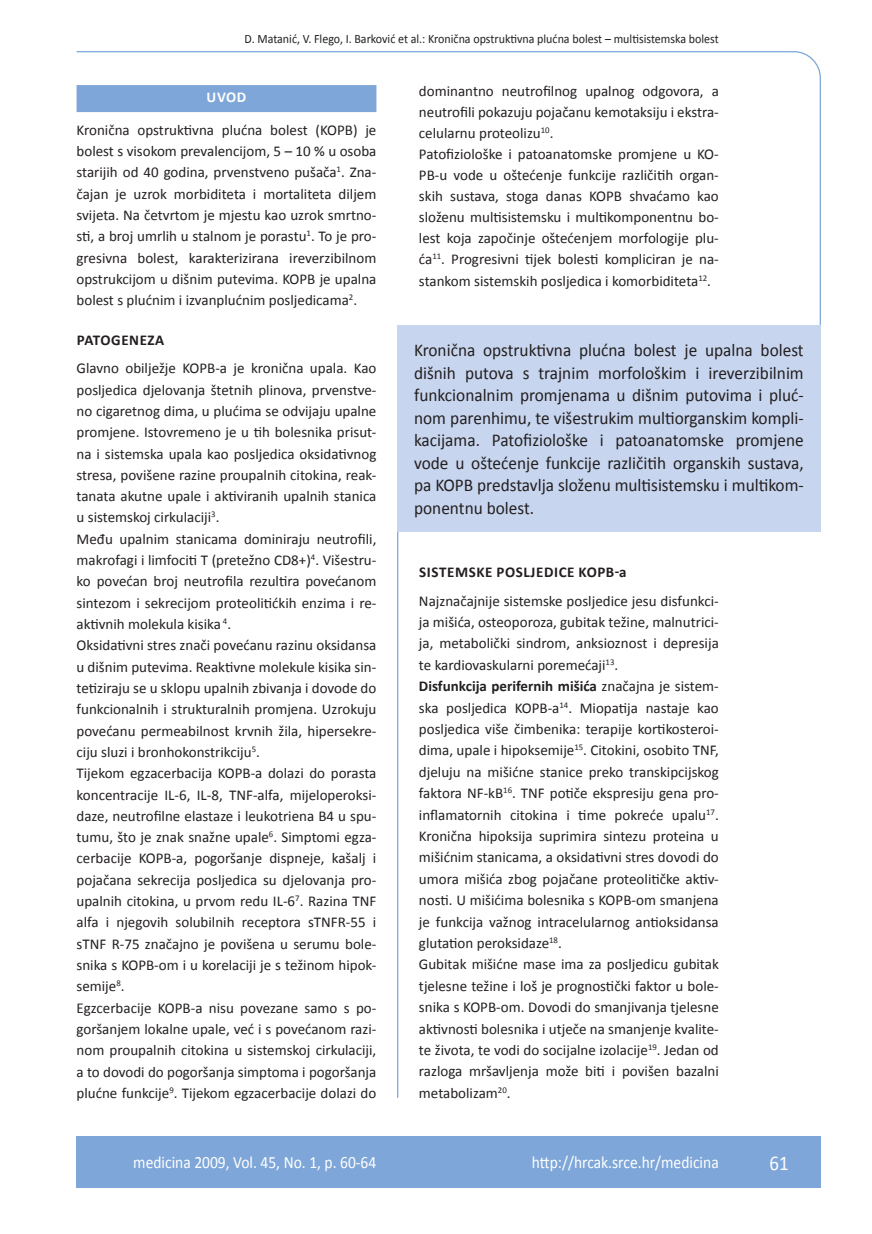
<style>
.page{position:relative;width:872px;height:1234px;background:#fff}
.page>*{position:absolute;margin:0;border:0;box-sizing:border-box;transform-origin:0 0}
.t1{font:21px "Calibri";color:#fff;scale:.9 1}
.anterfile{font:18px/22.5px "Calibri";color:#231f20;text-align:justify;scale:.96 1}
.t2{font:17.25px "Calibri";color:#fff;scale:.9 1}
.osnovni_tekst{font:15px/21.3px "Calibri";color:#231f20;text-align:justify}
.podnaslov{font:700 15px "Calibri";letter-spacing:.04em;color:#231f20}
.naslov_ruler{font:700 15px "Calibri";color:#fff}
.glava{font:12.75px "Calibri";color:#231f20;scale:.94 1}
.s1{font-weight:700}
</style>
<div class="page">
<svg style="left:76px;top:51px;width:745px;height:274px"></svg>
<div style="left:77px;top:1135px;width:744px;height:51px;background:#7ea6d8"></div>
<div style="left:397px;top:325px;width:424px;height:206px;background:#c7d5ee"></div>
<hr style="left:397px;top:531px;width:1px;height:566px;background:#7ea6d8">
<div style="left:77px;top:85px;width:299px;height:27px;background:#7ea6d8"></div>
<p class="glava" style="left:245px;top:30px;width:506px">D. Matanić, V. Flego, I. Barković et al.: Kronična opstruktivna plućna bolest – multisistemska bolest</p>
<p class="naslov_ruler" style="left:207px;top:88px;width:41px">UVOD</p>
<p class="osnovni_tekst" style="left:77px;top:118px;width:301px">Kronična opstruktivna plućna bolest (KOPB) je bolest s visokom prevalencijom, 5 – 10 % u osoba starijih od 40 godina, prvenstveno pušača<sup>1</sup>. Zna&shy;čajan je uzrok morbiditeta i mortaliteta diljem svijeta. Na četvrtom je mjestu kao uzrok smrtno&shy;sti, a broj umrlih u stalnom je porastu<sup>1</sup>. To je pro&shy;gresivna bolest, karakterizirana ireverzibilnom opstrukcijom u dišnim putevima. KOPB je upalna bolest s plućnim i izvanplućnim posljedicama<sup>2</sup>.</p>
<p class="podnaslov" style="left:77px;top:330px;width:87px">PATOGENEZA</p>
<p class="osnovni_tekst" style="left:77px;top:357px;width:301px">Glavno obilježje KOPB-a je kronična upala. Kao posljedica djelovanja štetnih plinova, prvenstve&shy;no cigaretnog dima, u plućima se odvijaju upalne promjene. Istovremeno je u tih bolesnika prisut&shy;na i sistemska upala kao posljedica oksidativnog stresa, povišene razine proupalnih citokina, reak&shy;tanata akutne upale i aktiviranih upalnih stanica u sistemskoj cirkulaciji<sup>3</sup>.</p>
<p class="osnovni_tekst" style="left:77px;top:527px;width:301px">Među upalnim stanicama dominiraju neutrofili, makrofagi i limfociti T (pretežno CD8+)<sup>4</sup>. Višestru&shy;ko povećan broj neutrofila rezultira povećanom sintezom i sekrecijom proteolitićkih enzima i re&shy;aktivnih molekula kisika <sup>4</sup>.</p>
<p class="osnovni_tekst" style="left:77px;top:634px;width:301px">Oksidativni stres znači povećanu razinu oksidansa u dišnim putevima. Reaktivne molekule kisika sin&shy;tetiziraju se u sklopu upalnih zbivanja i dovode do funkcionalnih i strukturalnih promjena. Uzrokuju povećanu permeabilnost krvnih žila, hipersekre&shy;ciju sluzi i bronhokonstrikciju<sup>5</sup>.</p>
<p class="osnovni_tekst" style="left:77px;top:761px;width:301px">Tijekom egzacerbacija KOPB-a dolazi do porasta koncentracije IL-6, IL-8, TNF-alfa, mijeloperoksi&shy;daze, neutrofilne elastaze i leukotriena B4 u spu&shy;tumu, što je znak snažne upale<sup>6</sup>. Simptomi egza&shy;cerbacije KOPB-a, pogoršanje dispneje, kašalj i pojačana sekrecija posljedica su djelovanja pro&shy;upalnih citokina, u prvom redu IL-6<sup>7</sup>. Razina TNF alfa i njegovih solubilnih receptora sTNFR-55 i sTNF R-75 značajno je povišena u serumu bole&shy;snika s KOPB-om i u korelaciji je s težinom hipok&shy;semije<sup>8</sup>.</p>
<p class="osnovni_tekst" style="left:77px;top:995px;width:301px">Egzcerbacije KOPB-a nisu povezane samo s po&shy;goršanjem lokalne upale, već i s povećanom razi&shy;nom proupalnih citokina u sistemskoj cirkulaciji, a to dovodi do pogoršanja simptoma i pogoršanja plućne funkcije<sup>9</sup>. Tijekom egzacerbacije dolazi do</p>
<p class="osnovni_tekst" style="left:419px;top:80px;width:301px">dominantno neutrofilnog upalnog odgovora, a neutrofili pokazuju pojačanu kemotaksiju i ekstra&shy;celularnu proteolizu<sup>10</sup>.</p>
<p class="osnovni_tekst" style="left:419px;top:143px;width:301px">Patofiziološke i patoanatomske promjene u KO-PB-u vode u oštećenje funkcije različitih organ&shy;skih sustava, stoga danas KOPB shvaćamo kao složenu multisistemsku i multikomponentnu bo&shy;lest koja započinje oštećenjem morfologije plu&shy;ća<sup>11</sup>. Progresivni tijek bolesti kompliciran je na&shy;stankom sistemskih posljedica i komorbiditeta<sup>12</sup>.</p>
<p class="anterfile" style="left:414px;top:338px;width:407px">Kronična opstruktivna plućna bolest je upalna bolest dišnih putova s trajnim morfološkim i ireverzibilnim funkcionalnim promjenama u dišnim putovima i pluć&shy;nom parenhimu, te višestrukim multiorganskim kompli&shy;kacijama. Patofiziološke i patoanatomske promjene vode u oštećenje funkcije različitih organskih sustava, pa KOPB predstavlja složenu multisistemsku i multikom&shy;ponentnu bolest.</p>
<p class="podnaslov" style="left:419px;top:563px;width:22px">SISTEMSKE</p>
<p class="podnaslov" style="left:496px;top:563px;width:132px">POSLJEDICE KOPB-A</p>
<p class="osnovni_tekst" style="left:419px;top:589px;width:301px">Najznačajnije sistemske posljedice jesu disfunkci&shy;ja mišića, osteoporoza, gubitak težine, malnutrici&shy;ja, metabolički sindrom, anksioznost i depresija te kardiovaskularni poremećaji<sup>13</sup>.</p>
<p class="osnovni_tekst" style="left:419px;top:674px;width:301px"><span class="s1">DISFUNKCIJA PERIFERNIH MIŠIĆA</span> značajna je sistem&shy;ska posljedica KOPB-a<sup>14</sup>. Miopatija nastaje kao posljedica više čimbenika: terapije kortikosteroi&shy;dima, upale i hipoksemije<sup>15</sup>. Citokini, osobito TNF, djeluju na mišićne stanice preko transkipcijskog faktora NF-kB<sup>16</sup>. TNF potiče ekspresiju gena pro&shy;inflamatornih citokina i time pokreće upalu<sup>17</sup>.<br>Kronična hipoksija suprimira sintezu proteina u mišićnim stanicama, a oksidativni stres dovodi do umora mišića zbog pojačane proteolitičke aktiv&shy;nosti. U mišićima bolesnika s KOPB-om smanjena je funkcija važnog intracelularnog antioksidansa glutation peroksidaze<sup>18</sup>.</p>
<p class="osnovni_tekst" style="left:419px;top:952px;width:301px">Gubitak mišićne mase ima za posljedicu gubitak tjelesne težine i loš je prognostički faktor u bole&shy;snika s KOPB-om. Dovodi do smanjivanja tjelesne aktivnosti bolesnika i utječe na smanjenje kvalite&shy;te života, te vodi do socijalne izolacije<sup>19</sup>. Jedan od razloga mršavljenja može biti i povišen bazalni metabolizam<sup>20</sup>.</p>
<p class="t2" style="left:133px;top:1151px;width:272px">medicina 2009, Vol. 45, No. 1, p. 60-64</p>
<p class="t2" style="left:532px;top:1151px;width:209px">http://hrcak.srce.hr/medicina</p>
<p class="t1" style="left:769px;top:1149px;width:23px">61</p>
</div>
